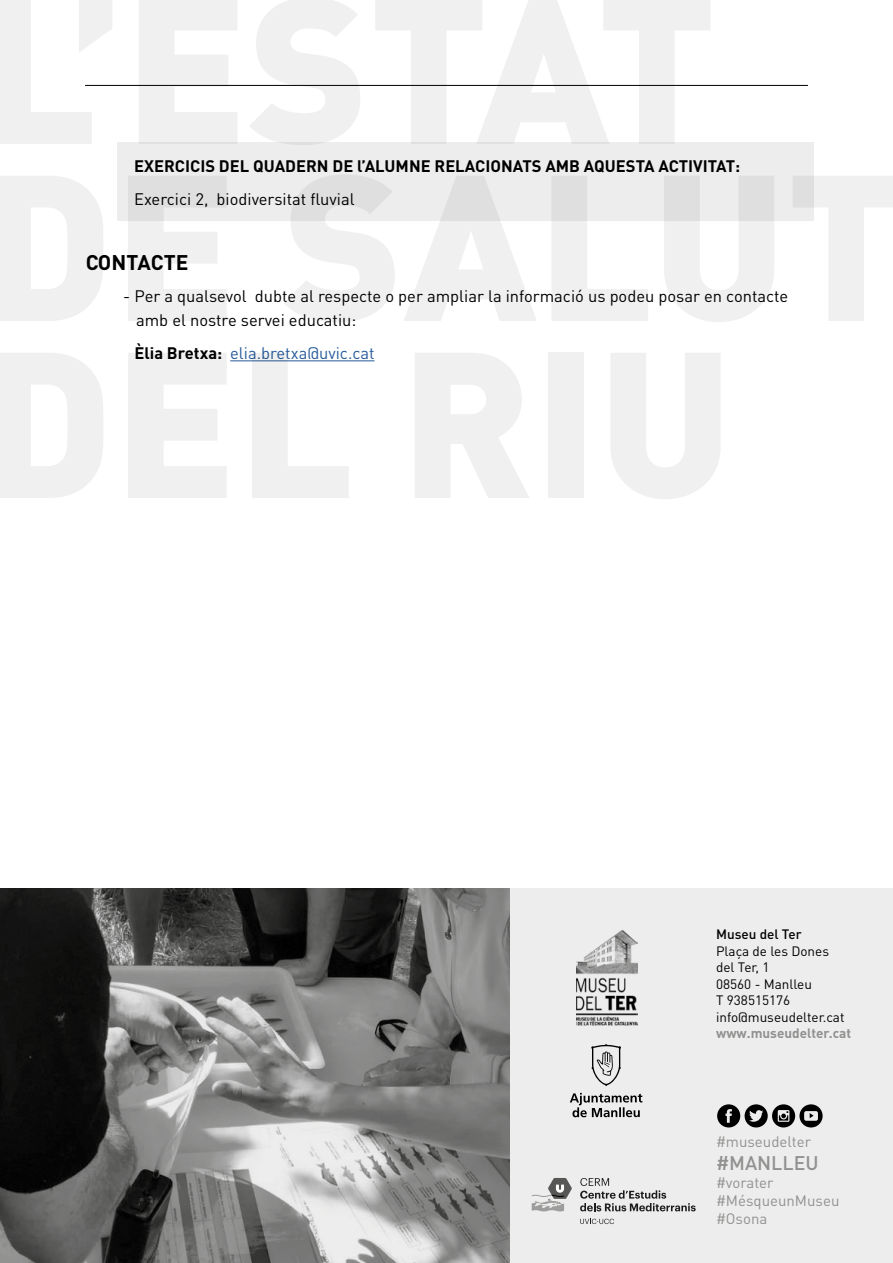
<style>
.page{position:relative;width:893px;height:1263px;background:#fff}
.page>*{position:absolute;margin:0;border:0;box-sizing:border-box;transform-origin:0 0}
.t1{font:700 21px "DIN Pro";color:#000}
.t2{font:500 19.5px "DIN Pro";color:#9d9d9c}
.t3{font:16.5px/24px "DIN Pro";color:#000}
.t4{font:700 16.5px "DIN Pro";color:#000}
.t5{font:16.5px "DIN Pro";color:#275b9b}
.t6{font:15px/18px "DIN Pro";color:#9d9d9c}
.t7{font:13.5px/16.5px "DIN Pro";color:#000}
.t8{font:700 13.5px "DIN Pro";color:#9d9d9c}
.t9{font:500 13.5px "DIN Pro";color:#000}
.s1{color:#fff}
.s2{font-weight:700;color:#fff}
.s3{font-weight:700;color:#000}
</style>
<div class="page">
<div style="left:351px;top:889px;width:542px;height:374px;background:#ededed"></div>
<hr style="left:230px;top:360px;width:144px;height:1px;background:#275b9b">
<img style="left:576px;top:929px;width:61px;height:97px">
<svg style="left:591px;top:1044px;width:30px;height:42px"></svg>
<svg style="left:570px;top:1093px;width:72px;height:24px"></svg>
<img style="left:0;top:889px;width:509px;height:374px">
<hr style="left:85px;top:85px;width:723px;height:1px;background:#000">
<svg style="left:580px;top:1178px;width:116px;height:33px"></svg>
<svg style="left:580px;top:1219px;width:34px;height:5px"></svg>
<svg style="left:532px;top:1178px;width:40px;height:33px"></svg>
<div style="left:717px;top:1104px;width:23px;height:23px;background:#000;border-radius:50%"></div>
<svg style="left:725px;top:1109px;width:7px;height:14px"></svg>
<div style="left:799px;top:1104px;width:24px;height:23px;background:#000;border-radius:50%"></div>
<svg style="left:804px;top:1111px;width:14px;height:10px"></svg>
<div style="left:745px;top:1104px;width:23px;height:23px;background:#000;border-radius:50%"></div>
<svg style="left:749px;top:1110px;width:14px;height:12px"></svg>
<svg style="left:772px;top:1104px;width:23px;height:23px"></svg>
<svg style="left:778px;top:1110px;width:11px;height:12px"></svg>
<div style="left:117px;top:142px;width:697px;height:79px;background:#ededed"></div>
<p class="t4" style="left:123px;top:155px;width:618px"><span class="s1">-</span> EXERCICIS DEL QUADERN DE l’ALUMNE RELACIONATS AMB AQUESTA ACTIVITAT:</p>
<p class="t3" style="left:123px;top:186px;width:233px"><span class="s2">-</span> Exercici 2, biodiversitat fluvial</p>
<p class="t1" style="left:85px;top:248px;width:105px">CONTACTE</p>
<p class="t3" style="left:136px;top:283px;width:654px;text-indent:-13px">- Per a qualsevol dubte al respecte o per ampliar la informació us podeu posar en contacte amb el nostre servei educatiu:</p>
<p class="t5" style="left:123px;top:341px;width:253px"><span class="s1">-</span> <span class="s3">Èlia Bretxa:</span> elia.bretxa@uvic.cat</p>
<p class="t9" style="left:716px;top:925px;width:87px">Museu del Ter</p>
<p class="t7" style="left:716px;top:942px;width:130px">Plaça de les Dones del Ter, 1<br>08560 - Manlleu<br>T 938515176 info@museudelter.cat</p>
<p class="t8" style="left:716px;top:1024px;width:137px">www.museudelter.cat</p>
<p class="t6" style="left:716px;top:1131px;width:96px">#museudelter</p>
<p class="t2" style="left:716px;top:1149px;width:104px">#MANLLEU</p>
<p class="t6" style="left:716px;top:1173px;width:125px">#vorater #MésqueunMuseu #Osona</p>
</div>
